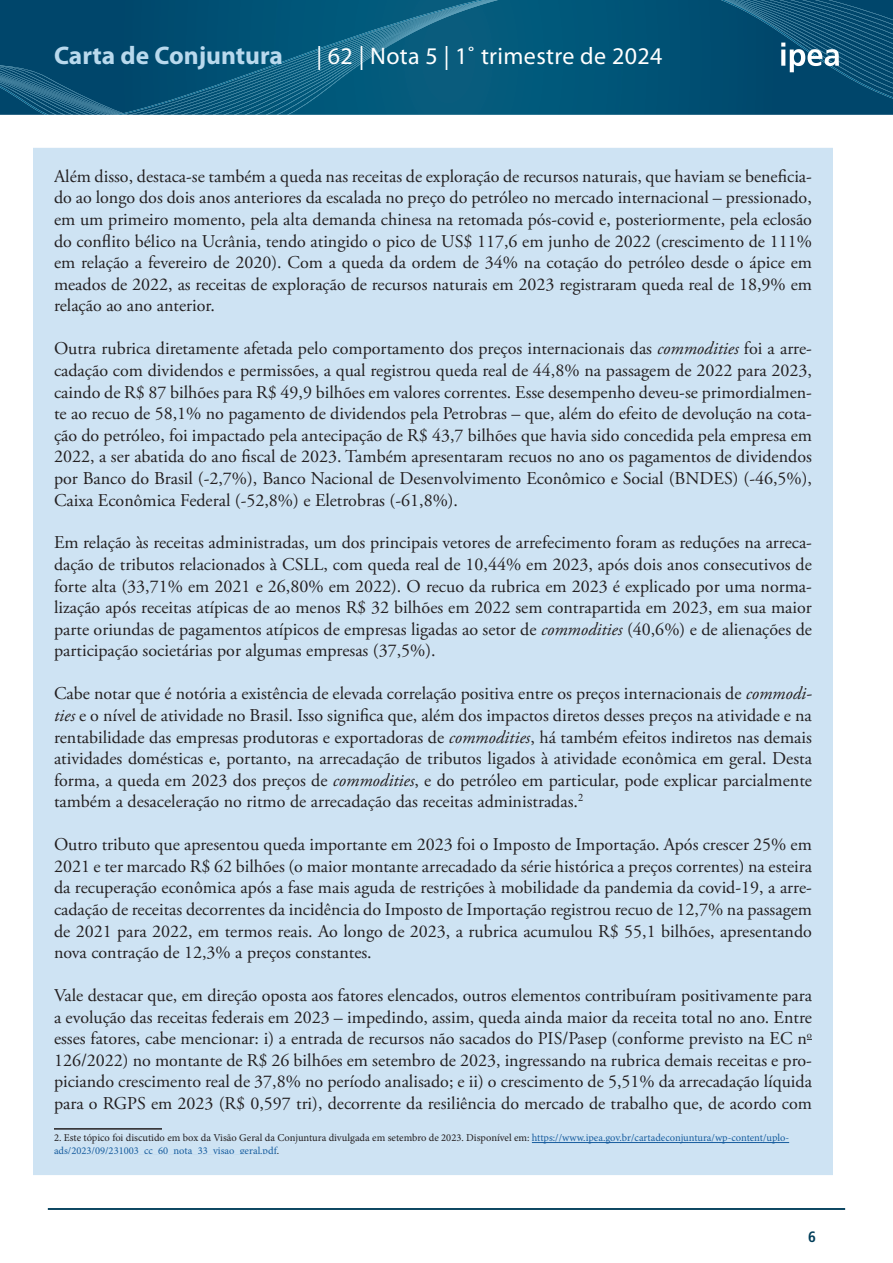
<style>
.page{position:relative;width:893px;height:1263px;background:#fff}
.page>*{position:absolute;margin:0;border:0;box-sizing:border-box;transform-origin:0 0}
.t1{font:700 25.5px "Myriad Pro";color:#b9d9ed}
.t2{font:24px "Myriad Pro";letter-spacing:.015em;color:#fff}
.Corpo_de_texto_BOX{font:18px/21.6px "Adobe Garamond Pro";color:#231f20;text-align:justify}
.t3{font:700 condensed 15px "Frutiger LT Pro";color:#013d59}
.t4{font:10.5px/12.6px "Minion Pro";color:#175d9e}
.s1{font-style:italic}
.s2{color:#231f20}
</style>
<div class="page">
<hr style="left:48px;top:1208px;width:797px;height:2px;background:#013d59">
<svg style="left:498px;top:0;width:395px;height:115px;background:#015376"></svg>
<svg style="left:0;top:0;width:498px;height:115px;background:#095779"></svg>
<svg style="left:721px;top:0;width:172px;height:100px;background:#115578"></svg>
<div style="left:33px;top:148px;width:800px;height:1027px;background:#cee3f3"></div>
<h1 class="t1" style="left:54px;top:39px;width:230px">Carta de Conjuntura</h1>
<h2 class="t2" style="left:316px;top:41px;width:347px">| 62 | Nota 5 | 1˚ trimestre de 2024</h2>
<p class="Corpo_de_texto_BOX" style="left:54px;top:166px;width:760px">Além disso, destaca-se também a queda nas receitas de exploração de recursos naturais, que haviam se beneficia&shy;do ao longo dos dois anos anteriores da escalada no preço do petróleo no mercado internacional – pressionado, em um primeiro momento, pela alta demanda chinesa na retomada pós-covid e, posteriormente, pela eclosão do conflito bélico na Ucrânia, tendo atingido o pico de US$ 117,6 em junho de 2022 (crescimento de 111% em relação a fevereiro de 2020). Com a queda da ordem de 34% na cotação do petróleo desde o ápice em meados de 2022, as receitas de exploração de recursos naturais em 2023 registraram queda real de 18,9% em relação ao ano anterior.</p>
<p class="Corpo_de_texto_BOX" style="left:54px;top:338px;width:760px">Outra rubrica diretamente afetada pelo comportamento dos preços internacionais das <span class="s1">commodities</span> foi a arre&shy;cadação com dividendos e permissões, a qual registrou queda real de 44,8% na passagem de 2022 para 2023, caindo de R$ 87 bilhões para R$ 49,9 bilhões em valores correntes. Esse desempenho deveu-se primordialmen&shy;te ao recuo de 58,1% no pagamento de dividendos pela Petrobras – que, além do efeito de devolução na cota&shy;ção do petróleo, foi impactado pela antecipação de R$ 43,7 bilhões que havia sido concedida pela empresa em 2022, a ser abatida do ano fiscal de 2023. Também apresentaram recuos no ano os pagamentos de dividendos por Banco do Brasil (-2,7%), Banco Nacional de Desenvolvimento Econômico e Social (BNDES) (-46,5%), Caixa Econômica Federal (-52,8%) e Eletrobras (-61,8%).</p>
<p class="Corpo_de_texto_BOX" style="left:54px;top:533px;width:759px">Em relação às receitas administradas, um dos principais vetores de arrefecimento foram as reduções na arreca&shy;dação de tributos relacionados à CSLL, com queda real de 10,44% em 2023, após dois anos consecutivos de forte alta (33,71% em 2021 e 26,80% em 2022). O recuo da rubrica em 2023 é explicado por uma norma&shy;lização após receitas atípicas de ao menos R$ 32 bilhões em 2022 sem contrapartida em 2023, em sua maior parte oriundas de pagamentos atípicos de empresas ligadas ao setor de <span class="s1">commodities</span> (40,6%) e de alienações de participação societárias por algumas empresas (37,5%).</p>
<p class="Corpo_de_texto_BOX" style="left:54px;top:683px;width:759px">Cabe notar que é notória a existência de elevada correlação positiva entre os preços internacionais de <span class="s1">commodi&shy;ties</span> e o nível de atividade no Brasil. Isso significa que, além dos impactos diretos desses preços na atividade e na rentabilidade das empresas produtoras e exportadoras de <span class="s1">commodities</span>, há também efeitos indiretos nas demais atividades domésticas e, portanto, na arrecadação de tributos ligados à atividade econômica em geral. Desta forma, a queda em 2023 dos preços de <span class="s1">commodities</span>, e do petróleo em particular, pode explicar parcialmente também a desaceleração no ritmo de arrecadação das receitas administradas.<sup>2</sup></p>
<p class="Corpo_de_texto_BOX" style="left:54px;top:834px;width:759px">Outro tributo que apresentou queda importante em 2023 foi o Imposto de Importação. Após crescer 25% em 2021 e ter marcado R$ 62 bilhões (o maior montante arrecadado da série histórica a preços correntes) na esteira da recuperação econômica após a fase mais aguda de restrições à mobilidade da pandemia da covid-19, a arre&shy;cadação de receitas decorrentes da incidência do Imposto de Importação registrou recuo de 12,7% na passagem de 2021 para 2022, em termos reais. Ao longo de 2023, a rubrica acumulou R$ 55,1 bilhões, apresentando nova contração de 12,3% a preços constantes.</p>
<p class="Corpo_de_texto_BOX" style="left:54px;top:985px;width:759px">Vale destacar que, em direção oposta aos fatores elencados, outros elementos contribuíram positivamente para a evolução das receitas federais em 2023 – impedindo, assim, queda ainda maior da receita total no ano. Entre esses fatores, cabe mencionar: i) a entrada de recursos não sacados do PIS/Pasep (conforme previsto na EC n<sup>o </sup>126/2022) no montante de R$ 26 bilhões em setembro de 2023, ingressando na rubrica demais receitas e pro&shy;piciando crescimento real de 37,8% no período analisado; e ii) o crescimento de 5,51% da arrecadação líquida para o RGPS em 2023 (R$ 0,597 tri), decorrente da resiliência do mercado de trabalho que, de acordo com</p>
<p class="t4" style="left:54px;top:1132px;width:737px"><span class="s2">2. Este tópico foi discutido em box da Visão Geral da Conjuntura divulgada em setembro de 2023. Disponível em:</span> https://www.ipea.gov.br/cartadeconjuntura/wp-content/uplo&shy;ads/2023/09/231003_cc_60_nota_33_visao_geral.pdf<span class="s2">.</span></p>
<p class="t3" style="left:808px;top:1228px;width:9px">6</p>
</div>
